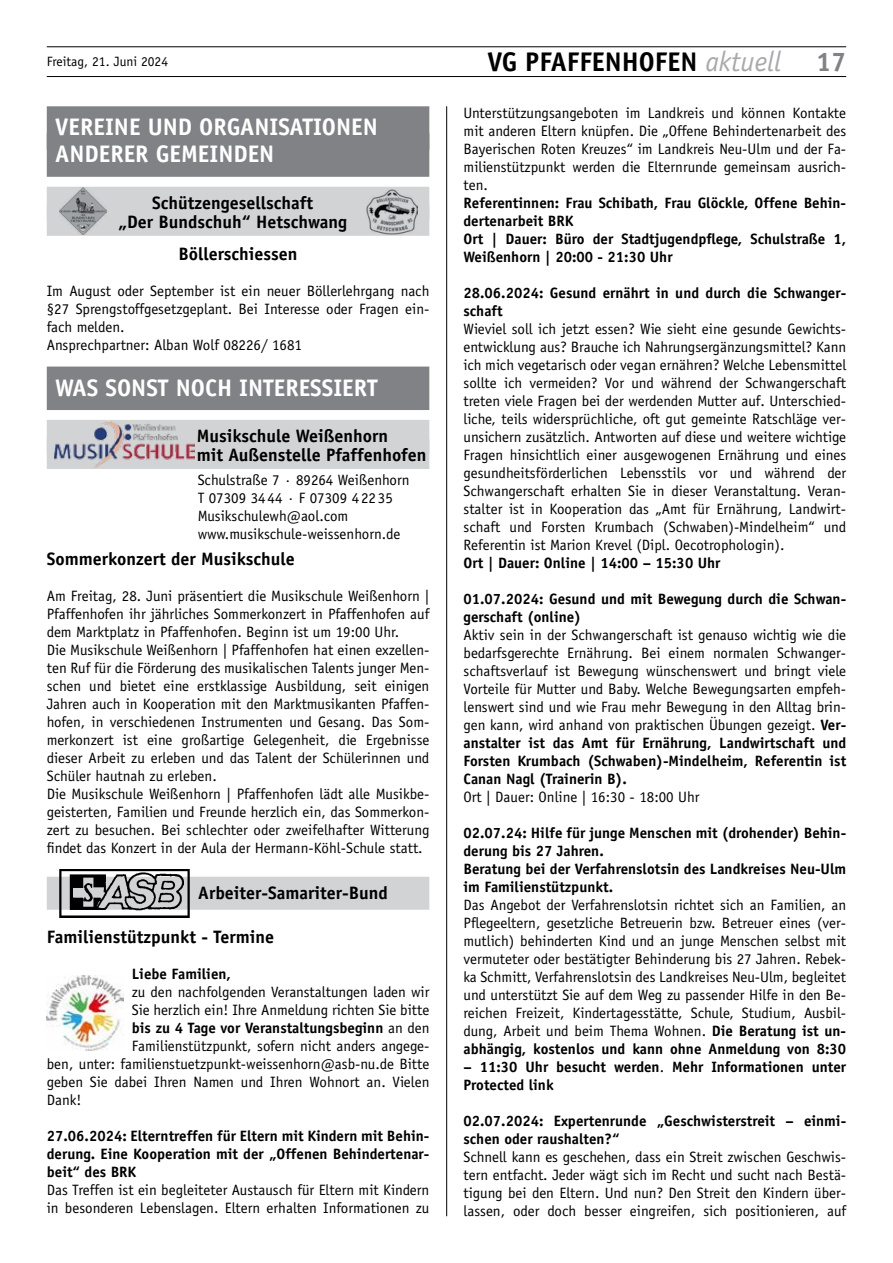
<style>
.page{position:relative;width:893px;height:1263px;background:#fff}
.page>*{position:absolute;margin:0;border:0;box-sizing:border-box;transform-origin:0 0}
.t1{font:700 27px "Officina Sans";color:#000}
.t2{font:700 27px "Officina Sans";color:#808285}
.t3{font:700 24px/27px "Officina Sans";color:#fff}
.t4{font:700 18px/19.5px "Officina Sans";color:#000;text-align:center}
.t5{font:15px/18px "Officina Sans";color:#000;text-align:justify}
.t6{font:700 15px/18px "Officina Sans";color:#000}
.t7{font:13.5px "Officina Sans";color:#000}
.s1{font-weight:400;font-style:italic;font-size:28.35px;color:#a7a9ac}
.s2{font-weight:400}
.s3{font-weight:700}
</style>
<div class="page">
<hr style="left:47px;top:76px;width:799px;height:1px;background:#000">
<hr style="left:47px;top:47px;width:799px;height:1px;background:#000">
<hr style="left:446px;top:106px;width:1px;height:1110px;background:#000">
<div style="left:47px;top:106px;width:382px;height:44px;background:#808285"></div>
<div style="left:47px;top:133px;width:382px;height:44px;background:#808285"></div>
<div style="left:47px;top:187px;width:382px;height:33px;background:#d1d3d4"></div>
<div style="left:47px;top:206px;width:382px;height:30px;background:#d1d3d4"></div>
<img style="left:60px;top:188px;width:47px;height:47px">
<img style="left:367px;top:189px;width:51px;height:45px">
<div style="left:47px;top:367px;width:382px;height:43px;background:#808285"></div>
<div style="left:47px;top:420px;width:382px;height:33px;background:#d1d3d4"></div>
<div style="left:47px;top:439px;width:382px;height:30px;background:#d1d3d4"></div>
<img style="left:55px;top:421px;width:140px;height:47px">
<div style="left:47px;top:877px;width:382px;height:33px;background:#d1d3d4"></div>
<img style="left:60px;top:869px;width:130px;height:48px">
<img style="left:47px;top:975px;width:76px;height:75px">
<h1 class="t1" style="left:487px;top:45px;width:295px">VG PFAFFENHOFEN <span class="s1">aktuell</span></h1>
<p class="t7" style="left:47px;top:53px;width:123px">Freitag, 21. Juni 2024</p>
<h1 class="t2" style="left:816px;top:45px;width:32px">17</h1>
<h2 class="t3" style="left:55px;top:114px;width:324px">VEREINE UND ORGANISATIONEN<br>ANDERER GEMEINDEN</h2>
<p class="t4" style="left:118px;top:192px;width:230px">Schützengesellschaft<br>„Der Bundschuh“ Hetschwang</p>
<p class="t4" style="left:179px;top:244px;width:121px">Böllerschiessen</p>
<p class="t5" style="left:47px;top:282px;width:384px;text-align:left">Im August oder September ist ein neuer Böllerlehrgang nach §27 Sprengstoffgesetzgeplant. Bei Interesse oder Fragen ein&shy;fach melden.<br>Ansprechpartner: Alban Wolf 08226/ 1681</p>
<h2 class="t3" style="left:55px;top:374px;width:324px">WAS SONST NOCH INTERESSIERT</h2>
<p class="t4" style="left:197px;top:426px;width:231px;text-align:left">Musikschule Weißenhorn<br>mit Außenstelle Pfaffenhofen</p>
<p class="t5" style="left:198px;top:471px;width:213px;text-align:left">Schulstraße 7 · 89264 Weißenhorn<br>T 07309 34 44 · F 07309 4 22 35<br>Musikschulewh@aol.com www.musikschule-weissenhorn.de</p>
<p class="t4" style="left:47px;top:549px;width:250px">Sommerkonzert der Musikschule</p>
<p class="t5" style="left:47px;top:587px;width:384px;text-align:left">Am Freitag, 28. Juni präsentiert die Musikschule Weißenhorn | Pfaffenhofen ihr jährliches Sommerkonzert in Pfaffenhofen auf dem Marktplatz in Pfaffenhofen. Beginn ist um 19:00 Uhr.<br>Die Musikschule Weißenhorn | Pfaffenhofen hat einen exzellen&shy;ten Ruf für die Förderung des musikalischen Talents junger Men&shy;schen und bietet eine erstklassige Ausbildung, seit einigen Jahren auch in Kooperation mit den Marktmusikanten Pfaffen&shy;hofen, in verschiedenen Instrumenten und Gesang. Das Som&shy;merkonzert ist eine großartige Gelegenheit, die Ergebnisse dieser Arbeit zu erleben und das Talent der Schülerinnen und Schüler hautnah zu erleben.<br>Die Musikschule Weißenhorn | Pfaffenhofen lädt alle Musikbe&shy;geisterten, Familien und Freunde herzlich ein, das Sommerkon&shy;zert zu besuchen. Bei schlechter oder zweifelhafter Witterung findet das Konzert in der Aula der Hermann-Köhl-Schule statt.</p>
<p class="t4" style="left:198px;top:882px;width:191px">Arbeiter-Samariter-Bund</p>
<p class="t4" style="left:47px;top:927px;width:229px">Familienstützpunkt - Termine</p>
<p class="t6" style="left:132px;top:965px;width:101px">Liebe Familien,</p>
<p class="t5" style="left:132px;top:983px;width:299px">zu den nachfolgenden Veranstaltungen laden wir</p>
<p class="t5" style="left:132px;top:1001px;width:299px">Sie herzlich ein! Ihre Anmeldung richten Sie bitte</p>
<p class="t6" style="left:132px;top:1019px;width:299px">bis zu 4 Tage vor Veranstaltungsbeginn <span class="s2">an den</span></p>
<p class="t5" style="left:132px;top:1037px;width:299px">Familienstützpunkt, sofern nicht anders angege-</p>
<p class="t5" style="left:47px;top:1055px;width:384px">ben, unter: familienstuetzpunkt-weissenhorn@asb-nu.de Bitte</p>
<p class="t5" style="left:47px;top:1073px;width:384px">geben Sie dabei Ihren Namen und Ihren Wohnort an. Vielen</p>
<p class="t5" style="left:47px;top:1091px;width:36px">Dank!</p>
<p class="t6" style="left:47px;top:1127px;width:384px;text-align:justify">27.06.2024: Elterntreffen für Eltern mit Kindern mit Behin&shy;derung. Eine Kooperation mit der „Offenen Behindertenar&shy;beit“ des BRK</p>
<p class="t5" style="left:47px;top:1181px;width:384px">Das Treffen ist ein begleiteter Austausch für Eltern mit Kindern in besonderen Lebenslagen. Eltern erhalten Informationen zu</p>
<p class="t5" style="left:463px;top:104px;width:384px">Unterstützungsangeboten im Landkreis und können Kontakte mit anderen Eltern knüpfen. Die „Offene Behindertenarbeit des Bayerischen Roten Kreuzes“ im Landkreis Neu-Ulm und der Fa&shy;milienstützpunkt werden die Elternrunde gemeinsam ausrich&shy;ten.</p>
<p class="t6" style="left:463px;top:193px;width:384px">Referentinnen: Frau Schibath, Frau Glöckle, Offene Behin&shy;dertenarbeit BRK<br>Ort | Dauer: Büro der Stadtjugendpflege, Schulstraße 1, Weißenhorn | 20:00 - 21:30 Uhr</p>
<p class="t6" style="left:463px;top:283px;width:384px">28.06.2024: Gesund ernährt in und durch die Schwanger&shy;schaft</p>
<p class="t5" style="left:463px;top:320px;width:384px">Wieviel soll ich jetzt essen? Wie sieht eine gesunde Gewichts&shy;entwicklung aus? Brauche ich Nahrungsergänzungsmittel? Kann ich mich vegetarisch oder vegan ernähren? Welche Lebensmittel sollte ich vermeiden? Vor und während der Schwangerschaft treten viele Fragen bei der werdenden Mutter auf. Unterschied&shy;liche, teils widersprüchliche, oft gut gemeinte Ratschläge ver&shy;unsichern zusätzlich. Antworten auf diese und weitere wichtige Fragen hinsichtlich einer ausgewogenen Ernährung und eines gesundheitsförderlichen Lebensstils vor und während der Schwangerschaft erhalten Sie in dieser Veranstaltung. Veran&shy;stalter ist in Kooperation das „Amt für Ernährung, Landwirt&shy;schaft und Forsten Krumbach (Schwaben)-Mindelheim“ und Referentin ist Marion Krevel (Dipl. Oecotrophologin).</p>
<p class="t6" style="left:463px;top:553px;width:259px">Ort | Dauer: Online | 14:00 – 15:30 Uhr</p>
<p class="t6" style="left:463px;top:589px;width:384px">01.07.2024: Gesund und mit Bewegung durch die Schwan&shy;gerschaft (online)</p>
<p class="t5" style="left:463px;top:626px;width:384px">Aktiv sein in der Schwangerschaft ist genauso wichtig wie die bedarfsgerechte Ernährung. Bei einem normalen Schwanger&shy;schaftsverlauf ist Bewegung wünschenswert und bringt viele Vorteile für Mutter und Baby. Welche Bewegungsarten empfeh&shy;lenswert sind und wie Frau mehr Bewegung in den Alltag brin&shy;gen kann, wird anhand von praktischen Übungen gezeigt. <span class="s3">Ver&shy;anstalter ist das Amt für Ernährung, Landwirtschaft und Forsten Krumbach (Schwaben)-Mindelheim, Referentin ist Canan Nagl (Trainerin B).</span></p>
<p class="t5" style="left:463px;top:788px;width:238px">Ort | Dauer: Online | 16:30 - 18:00 Uhr</p>
<p class="t6" style="left:463px;top:823px;width:384px">02.07.24: Hilfe für junge Menschen mit (drohender) Behin&shy;derung bis 27 Jahren.<br>Beratung bei der Verfahrenslotsin des Landkreises Neu-Ulm im Familienstützpunkt.</p>
<p class="t5" style="left:463px;top:896px;width:384px">Das Angebot der Verfahrenslotsin richtet sich an Familien, an Pflegeeltern, gesetzliche Betreuerin bzw. Betreuer eines (ver&shy;mutlich) behinderten Kind und an junge Menschen selbst mit vermuteter oder bestätigter Behinderung bis 27 Jahren. Rebek&shy;ka Schmitt, Verfahrenslotsin des Landkreises Neu-Ulm, begleitet und unterstützt Sie auf dem Weg zu passender Hilfe in den Be&shy;reichen Freizeit, Kindertagesstätte, Schule, Studium, Ausbil&shy;dung, Arbeit und beim Thema Wohnen. <span class="s3">Die Beratung ist un&shy;abhängig, kostenlos und kann ohne Anmeldung von 8:30</span></p>
<p class="t6" style="left:463px;top:1057px;width:384px">– 11:30 Uhr besucht werden<span class="s2">.</span> Mehr Informationen unter<br>Protected link</p>
<p class="t6" style="left:463px;top:1111px;width:384px">02.07.2024: Expertenrunde „Geschwisterstreit – einmi&shy;schen oder raushalten?“</p>
<p class="t5" style="left:463px;top:1148px;width:384px">Schnell kann es geschehen, dass ein Streit zwischen Geschwis&shy;tern entfacht. Jeder wägt sich im Recht und sucht nach Bestä&shy;tigung bei den Eltern. Und nun? Den Streit den Kindern über&shy;lassen, oder doch besser eingreifen, sich positionieren, auf</p>
</div>
